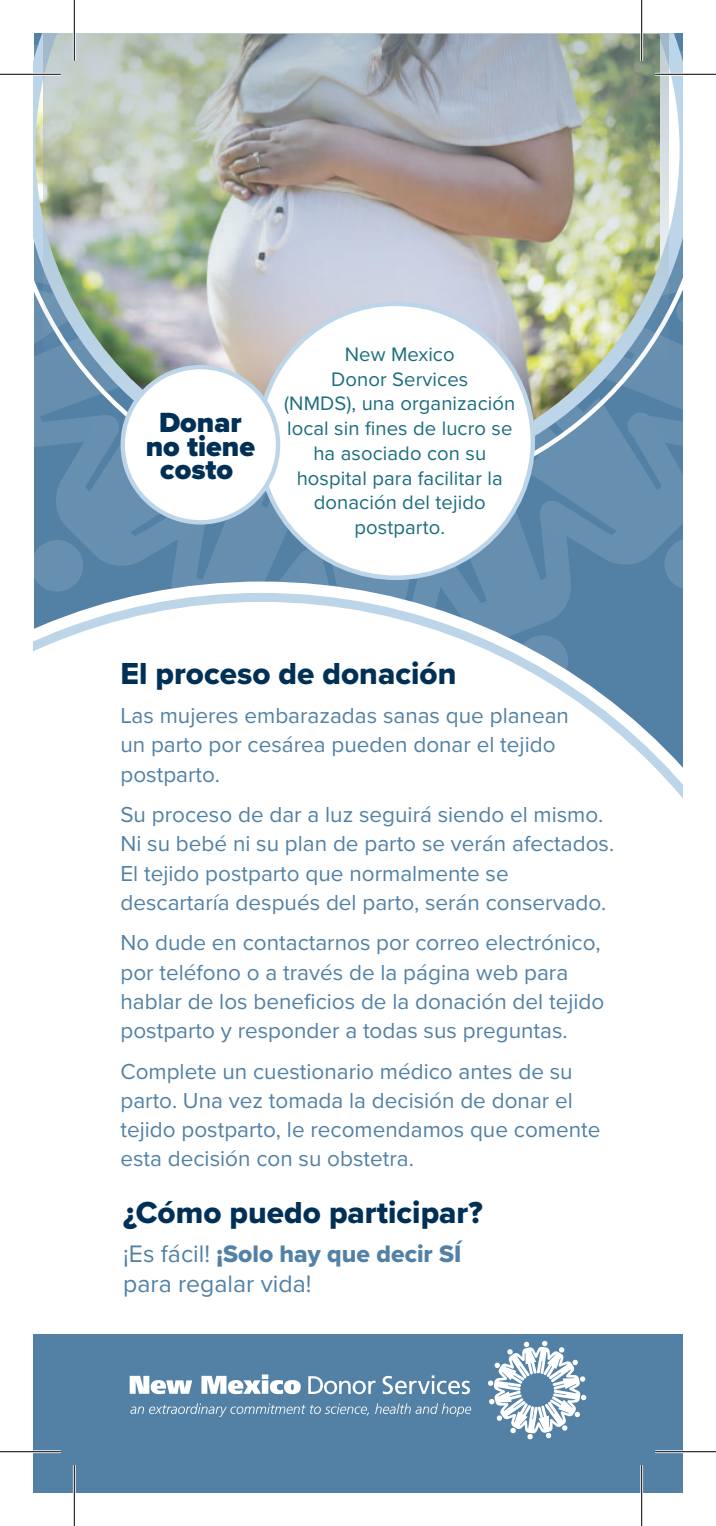
<style>
.page{position:relative;width:716px;height:1526px;background:#fff}
.page>*{position:absolute;margin:0;border:0;box-sizing:border-box;transform-origin:0 0}
.t1{font:31.5px "Proxima Nova Extrabld";color:#003056}
.t2{font:900 28.8px/23.4px "Proxima Nova";color:#003056;text-align:center}
.t3{font:24.75px "Proxima Nova Extrabld";color:#5381a6}
.t4{font:24.75px "Proxima Nova";color:#5381a6}
.t5{font:22.5px/29.2px "Proxima Nova";color:#5381a6}
.t6{font:20.25px/24.8px "Proxima Nova";letter-spacing:.005em;color:#1c6d7f;text-align:center}
.s1{font-family:"Proxima Nova"}
</style>
<div class="page">
<img style="left:34px;top:34px;width:648px;height:547px">
<svg style="left:34px;top:593px;width:648px;height:204px"></svg>
<div style="left:34px;top:1333px;width:648px;height:159px;background:#5381a6"></div>
<svg style="left:308px;top:1376px;width:67px;height:18px"></svg>
<svg style="left:382px;top:1375px;width:88px;height:19px"></svg>
<svg style="left:488px;top:1340px;width:98px;height:99px"></svg>
<svg style="left:201px;top:1374px;width:100px;height:20px"></svg>
<svg style="left:130px;top:1375px;width:62px;height:19px"></svg>
<svg style="left:130px;top:1403px;width:239px;height:13px"></svg>
<svg style="left:375px;top:1403px;width:96px;height:13px"></svg>
<hr style="left:0;top:73px;width:61px;height:3px;background:#fff">
<hr style="left:655px;top:73px;width:61px;height:3px;background:#fff">
<hr style="left:0;top:1450px;width:61px;height:3px;background:#fff">
<hr style="left:655px;top:1450px;width:61px;height:3px;background:#fff">
<hr style="left:73px;top:0;width:3px;height:61px;background:#fff">
<hr style="left:73px;top:1465px;width:3px;height:61px;background:#fff">
<hr style="left:640px;top:0;width:3px;height:61px;background:#fff">
<hr style="left:640px;top:1465px;width:3px;height:61px;background:#fff">
<hr style="left:0;top:74px;width:61px;height:1px;background:#000">
<hr style="left:655px;top:74px;width:61px;height:1px;background:#000">
<hr style="left:0;top:1451px;width:61px;height:1px;background:#000">
<hr style="left:655px;top:1451px;width:61px;height:1px;background:#000">
<hr style="left:74px;top:0;width:1px;height:61px;background:#000">
<hr style="left:74px;top:1465px;width:1px;height:61px;background:#000">
<hr style="left:641px;top:0;width:1px;height:61px;background:#000">
<hr style="left:641px;top:1465px;width:1px;height:61px;background:#000">
<p class="t2" style="left:146px;top:411px;width:111px">Donar no tiene costo</p>
<p class="t6" style="left:284px;top:341px;width:233px">New Mexico<br>Donor Services<br>(NMDS), una organización local sin fines de lucro se ha asociado con su hospital para facilitar la donación del tejido postparto.</p>
<h1 class="t1" style="left:120px;top:649px;width:337px">El proceso de donación</h1>
<p class="t5" style="left:120px;top:700px;width:450px">Las mujeres embarazadas sanas que planean un parto por cesárea pueden donar el tejido postparto.</p>
<p class="t5" style="left:120px;top:799px;width:495px">Su proceso de dar a luz seguirá siendo el mismo.<br>Ni su bebé ni su plan de parto se verán afectados.<br>El tejido postparto que normalmente se descartaría después del parto, serán conservado.</p>
<p class="t5" style="left:120px;top:927px;width:485px">No dude en contactarnos por correo electrónico, por teléfono o a través de la página web para hablar de los beneficios de la donación del tejido postparto y responder a todas sus preguntas.</p>
<p class="t5" style="left:120px;top:1055px;width:481px">Complete un cuestionario médico antes de su parto. Una vez tomada la decisión de donar el tejido postparto, le recomendamos que comente esta decisión con su obstetra.</p>
<h1 class="t1" style="left:123px;top:1189px;width:361px">¿Cómo puedo participar?</h1>
<p class="t3" style="left:123px;top:1235px;width:340px"><span class="s1">¡Es fácil!</span> ¡Solo hay que decir SÍ</p>
<p class="t4" style="left:123px;top:1264px;width:190px">para regalar vida!</p>
</div>
